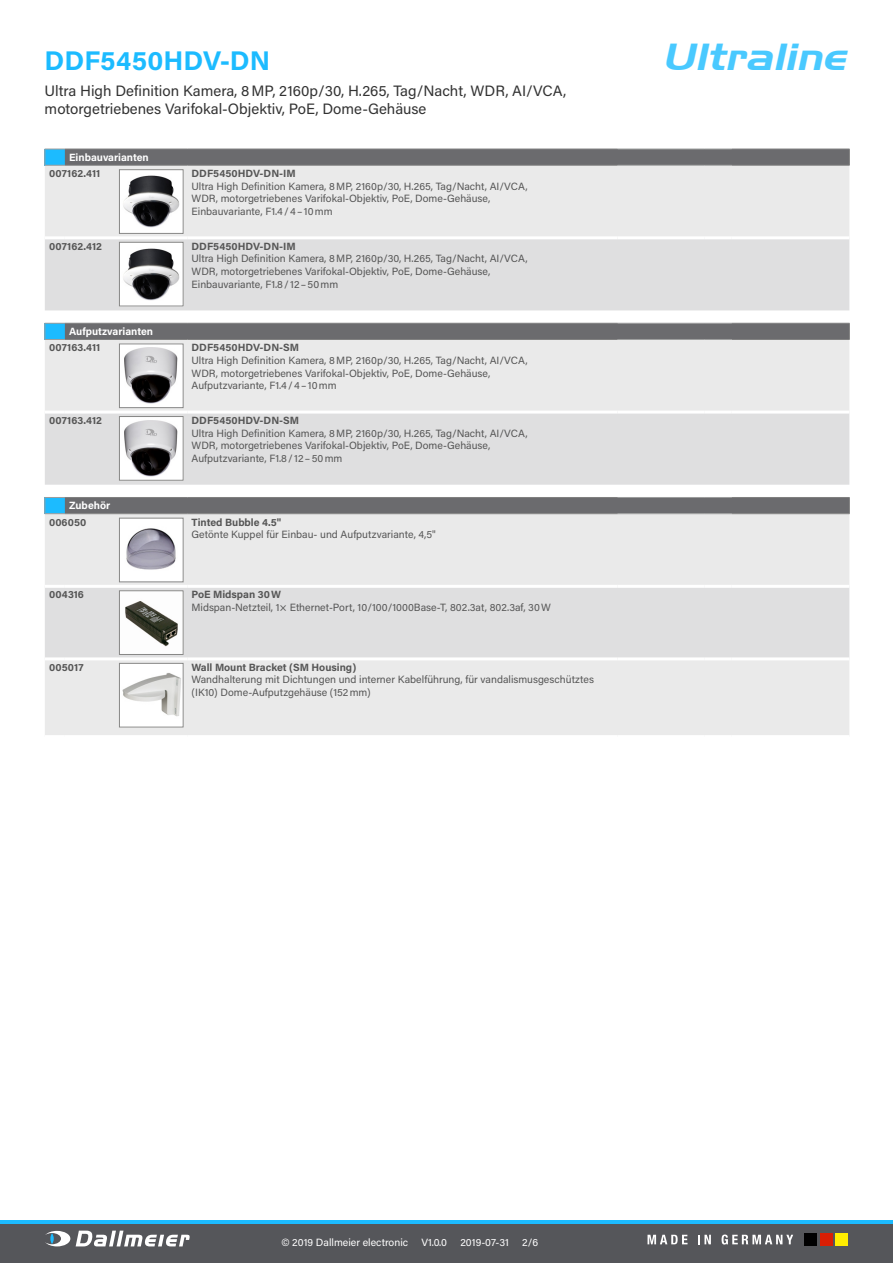
<style>
.page{position:relative;width:893px;height:1263px;background:#fff}
.page>*{position:absolute;margin:0;border:0;box-sizing:border-box;transform-origin:0 0}
.t1{font:italic 37.5px "Hanzel Wide";color:#49c9ff}
.t2{font:700 27px "Acumin Pro";color:#1cbbff}
.t3{font:15px/18px "Acumin Pro";color:#333}
.t4{font:10.5px/12.6px "Acumin Pro";color:#565656}
.t5{font:700 10.5px "Acumin Pro";color:#565656}
.t6{font:10.5px "Acumin Pro";color:#fff}
.t7{font:700 10.5px "Acumin Pro";color:#fff}
</style>
<div class="page">
<svg style="left:0;top:1220px;width:893px;height:5px;background:#27a6de"></svg>
<div style="left:0;top:1225px;width:893px;height:38px;background:#55565a"></div>
<svg style="left:76px;top:1230px;width:114px;height:16px"></svg>
<svg style="left:45px;top:1231px;width:25px;height:15px"></svg>
<svg style="left:50px;top:1233px;width:4px;height:11px"></svg>
<div style="left:804px;top:1233px;width:13px;height:13px;background:#000"></div>
<div style="left:820px;top:1233px;width:13px;height:13px;background:#d91e04"></div>
<div style="left:835px;top:1233px;width:13px;height:13px;background:#ffed00"></div>
<svg style="left:647px;top:1235px;width:40px;height:9px"></svg>
<svg style="left:698px;top:1235px;width:13px;height:9px"></svg>
<svg style="left:722px;top:1234px;width:71px;height:10px"></svg>
<div style="left:45px;top:166px;width:804px;height:70px;background:#eaeaea"></div>
<div style="left:45px;top:239px;width:804px;height:71px;background:#dfdfe0"></div>
<svg style="left:45px;top:149px;width:805px;height:17px;background:#6d7074"></svg>
<hr style="left:732px;top:165px;width:118px;height:1px;background:#808080">
<img style="left:121px;top:171px;width:60px;height:61px">
<div style="left:119px;top:169px;width:64px;height:65px;border:1px solid #878786"></div>
<img style="left:121px;top:244px;width:60px;height:60px">
<div style="left:119px;top:242px;width:64px;height:64px;border:1px solid #878786"></div>
<div style="left:45px;top:340px;width:804px;height:71px;background:#eaeaea"></div>
<div style="left:45px;top:414px;width:804px;height:71px;background:#dfdfe0"></div>
<svg style="left:45px;top:323px;width:805px;height:17px;background:#6c6f73"></svg>
<hr style="left:732px;top:339px;width:118px;height:1px;background:#808080">
<img style="left:121px;top:346px;width:60px;height:60px">
<div style="left:119px;top:344px;width:64px;height:64px;border:1px solid #878786"></div>
<img style="left:121px;top:418px;width:60px;height:60px">
<div style="left:119px;top:416px;width:64px;height:64px;border:1px solid #878786"></div>
<div style="left:45px;top:514px;width:804px;height:221px;background:#eaeaea"></div>
<div style="left:45px;top:588px;width:804px;height:69px;background:#dfdfe0"></div>
<svg style="left:45px;top:497px;width:805px;height:17px;background:#6c7074"></svg>
<hr style="left:732px;top:513px;width:118px;height:1px;background:#808080">
<hr style="left:45px;top:585px;width:20px;height:3px;background:#fff">
<hr style="left:65px;top:585px;width:50px;height:3px;background:#fff">
<hr style="left:115px;top:585px;width:72px;height:3px;background:#fff">
<hr style="left:187px;top:585px;width:431px;height:3px;background:#fff">
<hr style="left:618px;top:585px;width:87px;height:3px;background:#fff">
<hr style="left:705px;top:585px;width:27px;height:3px;background:#fff">
<hr style="left:732px;top:585px;width:117px;height:3px;background:#fff">
<hr style="left:45px;top:657px;width:20px;height:3px;background:#fff">
<hr style="left:65px;top:657px;width:50px;height:3px;background:#fff">
<hr style="left:115px;top:657px;width:72px;height:3px;background:#fff">
<hr style="left:187px;top:657px;width:431px;height:3px;background:#fff">
<hr style="left:618px;top:657px;width:87px;height:3px;background:#fff">
<hr style="left:705px;top:657px;width:27px;height:3px;background:#fff">
<hr style="left:732px;top:657px;width:117px;height:3px;background:#fff">
<img style="left:121px;top:520px;width:60px;height:60px">
<div style="left:119px;top:518px;width:64px;height:64px;border:1px solid #878786"></div>
<img style="left:121px;top:592px;width:60px;height:61px">
<div style="left:119px;top:590px;width:64px;height:65px;border:1px solid #878786"></div>
<img style="left:121px;top:665px;width:60px;height:60px">
<div style="left:119px;top:663px;width:64px;height:64px;border:1px solid #878786"></div>
<h2 class="t2" style="left:45px;top:41px;width:227px">DDF5450HDV-DN</h2>
<h3 class="t3" style="left:45px;top:81px;width:523px">Ultra High Definition Kamera, 8MP, 2160p/30, H.265, Tag/Nacht, WDR, AI/VCA, motorgetriebenes Varifokal-Objektiv, PoE, Dome-Gehäuse</h3>
<p class="t7" style="left:69px;top:150px;width:81px">Einbauvarianten</p>
<p class="t5" style="left:49px;top:166px;width:53px">007162.411</p>
<p class="t5" style="left:192px;top:166px;width:106px">DDF5450HDV-DN-IM</p>
<p class="t4" style="left:192px;top:179px;width:337px">Ultra High Definition Kamera, 8MP, 2160p/30, H.265, Tag/Nacht, AI/VCA,<br>WDR, motorgetriebenes Varifokal-Objektiv, PoE, Dome-Gehäuse,<br>Einbauvariante, F1.4/4–10mm</p>
<p class="t5" style="left:49px;top:239px;width:55px">007162.412</p>
<p class="t5" style="left:192px;top:239px;width:106px">DDF5450HDV-DN-IM</p>
<p class="t4" style="left:192px;top:252px;width:337px">Ultra High Definition Kamera, 8MP, 2160p/30, H.265, Tag/Nacht, AI/VCA,<br>WDR, motorgetriebenes Varifokal-Objektiv, PoE, Dome-Gehäuse,<br>Einbauvariante, F1.8/ 12–50mm</p>
<p class="t7" style="left:69px;top:324px;width:86px">Aufputzvarianten</p>
<p class="t5" style="left:49px;top:340px;width:53px">007163.411</p>
<p class="t5" style="left:192px;top:340px;width:109px">DDF5450HDV-DN-SM</p>
<p class="t4" style="left:192px;top:354px;width:337px">Ultra High Definition Kamera, 8MP, 2160p/30, H.265, Tag/Nacht, AI/VCA,<br>WDR, motorgetriebenes Varifokal-Objektiv, PoE, Dome-Gehäuse,<br>Aufputzvariante, F1.4/4–10mm</p>
<p class="t5" style="left:49px;top:413px;width:54px">007163.412</p>
<p class="t5" style="left:192px;top:413px;width:109px">DDF5450HDV-DN-SM</p>
<p class="t4" style="left:192px;top:426px;width:337px">Ultra High Definition Kamera, 8MP, 2160p/30, H.265, Tag/Nacht, AI/VCA,<br>WDR, motorgetriebenes Varifokal-Objektiv, PoE, Dome-Gehäuse,<br>Aufputzvariante, F1.8/ 12–50mm</p>
<p class="t7" style="left:69px;top:498px;width:43px">Zubehör</p>
<p class="t5" style="left:49px;top:515px;width:39px">006050</p>
<p class="t5" style="left:192px;top:515px;width:91px">Tinted Bubble 4.5"</p>
<p class="t4" style="left:192px;top:528px;width:246px">Getönte Kuppel für Einbau- und Aufputzvariante, 4,5"</p>
<p class="t5" style="left:49px;top:587px;width:36px">004316</p>
<p class="t5" style="left:192px;top:587px;width:91px">PoE Midspan 30W</p>
<p class="t4" style="left:192px;top:600px;width:361px">Midspan-Netzteil, 1× Ethernet-Port, 10/100/1000Base-T, 802.3at, 802.3af, 30W</p>
<p class="t5" style="left:49px;top:660px;width:36px">005017</p>
<p class="t5" style="left:192px;top:660px;width:166px">Wall Mount Bracket (SM Housing)</p>
<p class="t4" style="left:192px;top:673px;width:404px">Wandhalterung mit Dichtungen und interner Kabelführung, für vandalismusgeschütztes (IK10) Dome-Aufputzgehäuse (152mm)</p>
<h1 class="t1" style="left:662px;top:35px;width:185px">Ultraline</h1>
<p class="t6" style="left:281px;top:1235px;width:128px">© 2019 Dallmeier electronic</p>
<p class="t6" style="left:421px;top:1235px;width:27px">V1.0.0</p>
<p class="t6" style="left:460px;top:1235px;width:50px">2019-07-31</p>
<p class="t6" style="left:522px;top:1235px;width:17px">2/6</p>
</div>
